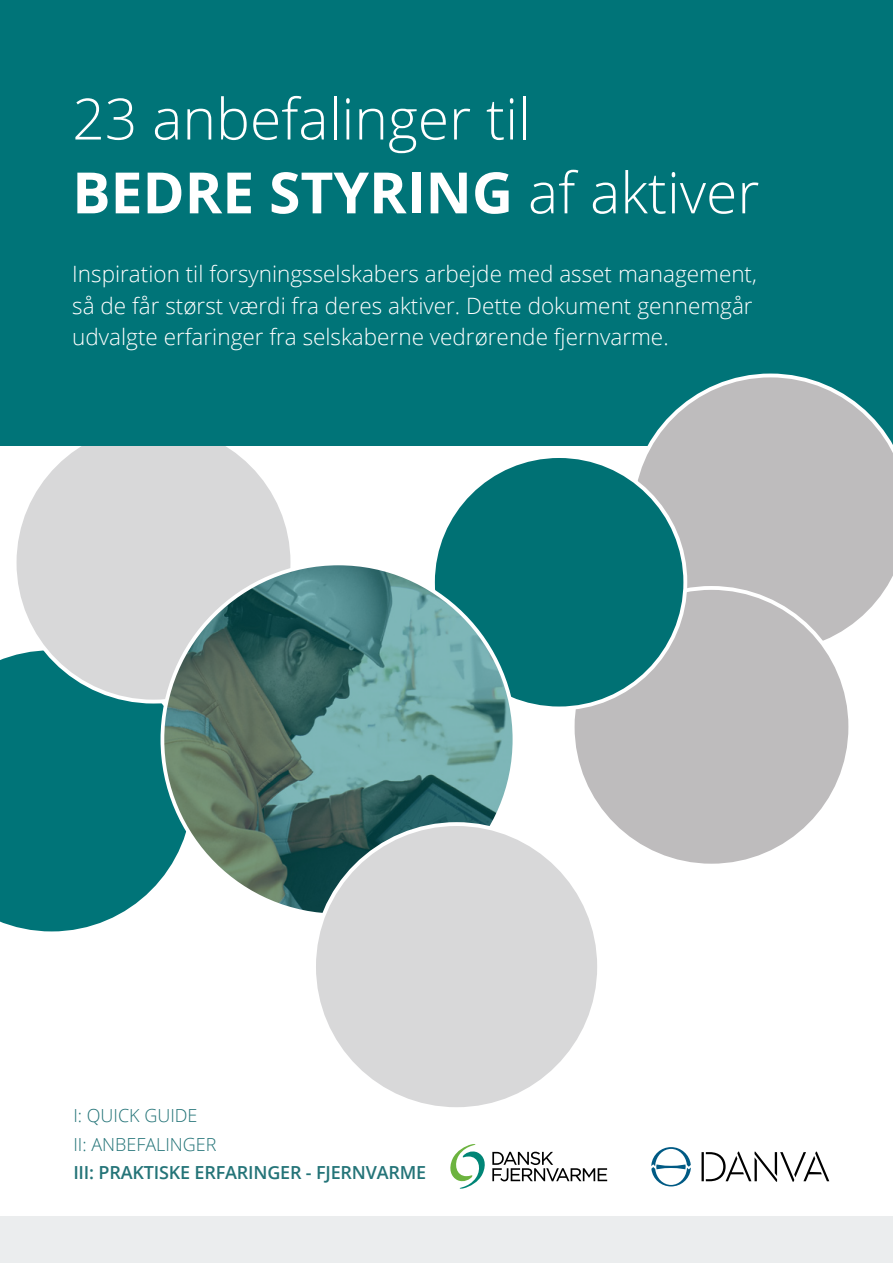
<style>
.page{position:relative;width:893px;height:1263px;background:#fff}
.page>*{position:absolute;margin:0;border:0;box-sizing:border-box;transform-origin:0 0}
.t1{font:300 57px/73.8px "Open Sans";color:#fff}
.t2{font:300 22.5px/31.5px "Open Sans";color:#fff}
.t3{font:600 18px "Open Sans";letter-spacing:-.01em;color:#247478}
.t4{font:300 18px/28.5px "Open Sans";color:#247478}
.s1{font-weight:700}
</style>
<div class="page">
<div style="left:0;top:650px;width:162px;height:282px;background:#007478"></div>
<div style="left:15px;top:424px;width:277px;height:278px;background:#d8d8d9;border-radius:50%"></div>
<div style="left:0;top:0;width:893px;height:446px;background:#007478"></div>
<svg style="left:637px;top:374px;width:256px;height:267px;background:#aeb8ba"></svg>
<div style="left:573px;top:588px;width:277px;height:278px;background:#bebcbd;border-radius:50%"></div>
<div style="left:433px;top:456px;width:252px;height:252px;background:#007174;border-radius:50%"></div>
<img style="left:162px;top:563px;width:352px;height:349px">
<div style="left:314px;top:824px;width:285px;height:285px;background:#d8d8d9;border-radius:50%"></div>
<div style="left:0;top:1217px;width:893px;height:46px;background:#ebedee"></div>
<svg style="left:450px;top:1144px;width:157px;height:45px"></svg>
<svg style="left:701px;top:1152px;width:128px;height:30px"></svg>
<svg style="left:651px;top:1147px;width:40px;height:39px"></svg>
<h1 class="t1" style="left:72px;top:80px;width:689px">23 anbefalinger til<br><span class="s1">BEDRE STYRING</span> af aktiver</h1>
<p class="t2" style="left:72px;top:258px;width:686px">Inspiration til forsyningsselskabers arbejde med asset management, så de får størst værdi fra deres aktiver. Dette dokument gennemgår udvalgte erfaringer fra selskaberne vedrørende fjernvarme.</p>
<p class="t4" style="left:73px;top:1101px;width:145px">I: QUICK GUIDE<br>II: ANBEFALINGER</p>
<p class="t3" style="left:73px;top:1160px;width:354px">III: PRAKTISKE ERFARINGER - FJERNVARME</p>
</div>
